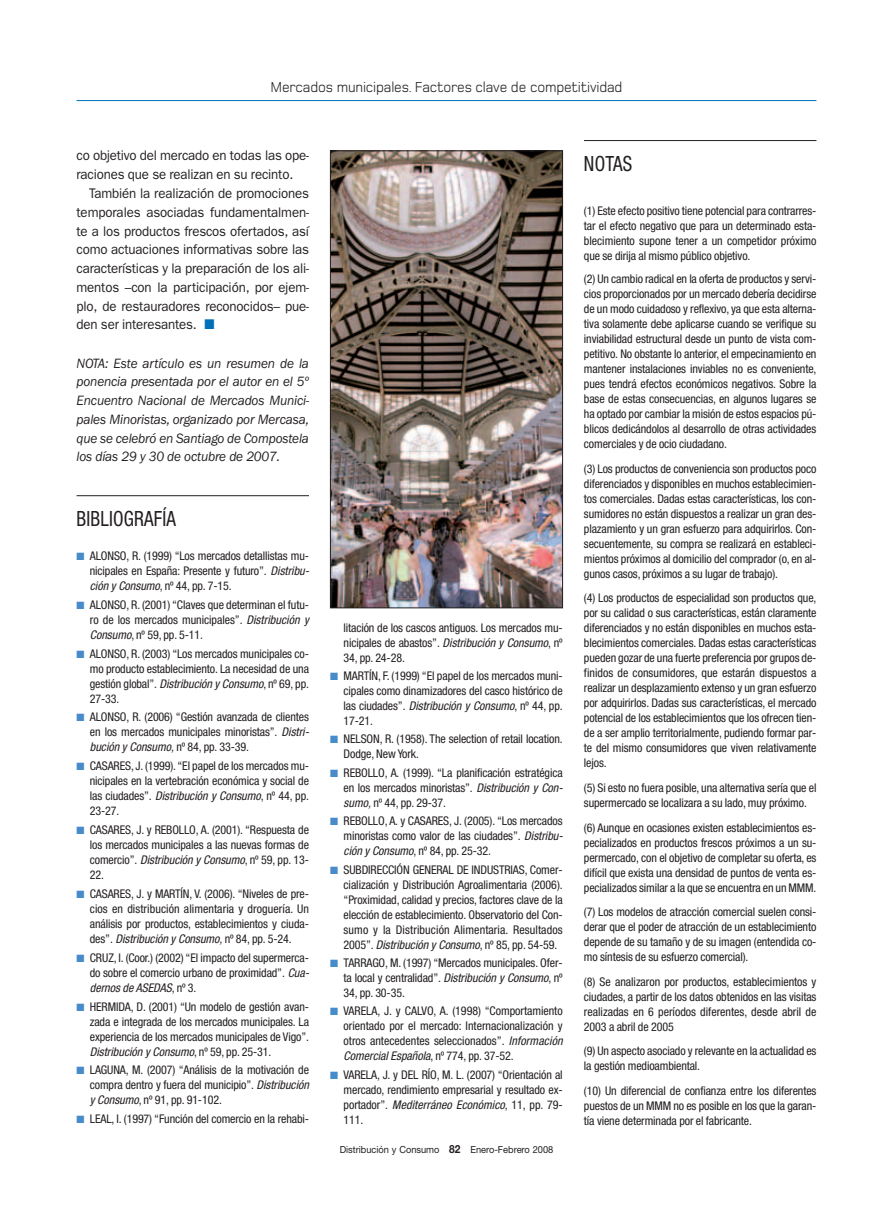
<style>
.page{position:relative;width:893px;height:1212px;background:#fff}
.page>*{position:absolute;margin:0;border:0;box-sizing:border-box;transform-origin:0 0}
.t1{font:condensed 21px "Helvetica Neue";letter-spacing:.01em;color:#231f20;scale:.9 1}
.t2{font:15px "Foundry Monoline";letter-spacing:-.01em;color:#231f20;scale:.95 1}
.t3{font:13.95px/18.8px "Franklin Gothic";letter-spacing:-.01em;color:#231f20;scale:.95 1}
.t4{font:italic 13.95px/18.8px "Franklin Gothic";letter-spacing:-.01em;color:#231f20;text-align:justify;scale:.95 1}
.t5{font:condensed 12px/15px "Helvetica Neue";letter-spacing:-.01em;color:#231f20;text-align:justify}
.t6{font:9.75px "Helvetica Neue";color:#231f20;scale:.95 1}
.s1{color:#006fba}
.s2{color:#488bc9}
.s3{font-style:italic}
.s4{font-weight:700;font-size:11.25px}
</style>
<div class="page">
<svg style="left:76px;top:100px;width:741px;height:509px"></svg>
<p class="t2" style="left:270px;top:78px;width:372px">Mercados municipales. Factores clave de competitividad</p>
<p class="t3" style="left:77px;top:147px;width:246px">co objetivo del mercado en todas las ope&shy;raciones que se realizan en su recinto.</p>
<p class="t3" style="left:77px;top:185px;width:246px;text-align:justify;text-indent:13px">También la realización de promociones temporales asociadas fundamentalmen&shy;te a los productos frescos ofertados, así como actuaciones informativas sobre las características y la preparación de los ali&shy;mentos –con la participación, por ejem&shy;plo, de restauradores reconocidos– pue&shy;den ser interesantes. <span class="s1">■</span></p>
<p class="t4" style="left:77px;top:355px;width:246px">NOTA: Este artículo es un resumen de la ponencia presentada por el autor en el 5º Encuentro Nacional de Mercados Munici&shy;pales Minoristas, organizado por Mercasa, que se celebró en Santiago de Compostela los días 29 y 30 de octubre de 2007.</p>
<h1 class="t1" style="left:77px;top:511px;width:112px">BIBLIOGRAFÍA</h1>
<p class="t5" style="left:90px;top:549px;width:221px;text-indent:-13px"><span class="s2">■</span> ALONSO, R. (1999) “Los mercados detallistas mu&shy;nicipales en España: Presente y futuro”. <span class="s3">Distribu&shy;ción y Consumo</span>, nº 44, pp. 7-15.</p>
<p class="t5" style="left:90px;top:598px;width:221px;text-indent:-13px"><span class="s2">■</span> ALONSO, R. (2001) “Claves que determinan el futu&shy;ro de los mercados municipales”. <span class="s3">Distribución y Consumo</span>, nº 59, pp. 5-11.</p>
<p class="t5" style="left:90px;top:647px;width:221px;text-indent:-13px"><span class="s2">■</span> ALONSO, R. (2003) “Los mercados municipales co&shy;mo producto establecimiento. La necesidad de una gestión global”. <span class="s3">Distribución y Consumo</span>, nº 69, pp.<br>27-33.</p>
<p class="t5" style="left:90px;top:711px;width:221px;text-indent:-13px"><span class="s2">■</span> ALONSO, R. (2006) “Gestión avanzada de clientes en los mercados municipales minoristas”. <span class="s3">Distri&shy;bución y Consumo,</span> nº 84, pp. 33-39.</p>
<p class="t5" style="left:90px;top:759px;width:221px;text-indent:-13px"><span class="s2">■</span> CASARES, J. (1999). “El papel de los mercados mu&shy;nicipales en la vertebración económica y social de las ciudades”. <span class="s3">Distribución y Consumo</span>, nº 44, pp.<br>23-27.</p>
<p class="t5" style="left:90px;top:823px;width:221px;text-indent:-13px"><span class="s2">■</span> CASARES, J. y REBOLLO, A. (2001). “Respuesta de los mercados municipales a las nuevas formas de comercio”. <span class="s3">Distribución y Consumo</span>, nº 59, pp. 13- 22.</p>
<p class="t5" style="left:90px;top:887px;width:221px;text-indent:-13px"><span class="s2">■</span> CASARES, J. y MARTÍN, V. (2006). “Niveles de pre&shy;cios en distribución alimentaria y droguería. Un análisis por productos, establecimientos y ciuda&shy;des”. <span class="s3">Distribución y Consumo,</span> nº 84, pp. 5-24.</p>
<p class="t5" style="left:90px;top:951px;width:221px;text-indent:-13px"><span class="s2">■</span> CRUZ, I. (Coor.) (2002) “El impacto del supermerca&shy;do sobre el comercio urbano de proximidad”. <span class="s3">Cua&shy;dernos de ASEDAS</span>, nº 3.</p>
<p class="t5" style="left:90px;top:1000px;width:221px;text-indent:-13px"><span class="s2">■</span> HERMIDA, D. (2001) “Un modelo de gestión avan&shy;zada e integrada de los mercados municipales. La experiencia de los mercados municipales de Vigo”.<br><span class="s3">Distribución y Consumo</span>, nº 59, pp. 25-31.</p>
<p class="t5" style="left:90px;top:1063px;width:221px;text-indent:-13px"><span class="s2">■</span> LAGUNA, M. (2007) “Análisis de la motivación de compra dentro y fuera del municipio”. <span class="s3">Distribución y Consumo</span>, nº 91, pp. 91-102.</p>
<p class="t5" style="left:77px;top:1112px;width:234px"><span class="s2">■</span> LEAL, I. (1997) “Función del comercio en la rehabi-</p>
<p class="t5" style="left:344px;top:621px;width:221px">litación de los cascos antiguos. Los mercados mu&shy;nicipales de abastos”. <span class="s3">Distribución y Consumo</span>, nº 34, pp. 24-28.</p>
<p class="t5" style="left:344px;top:669px;width:221px;text-indent:-13px"><span class="s2">■</span> MARTÍN, F. (1999) “El papel de los mercados muni&shy;cipales como dinamizadores del casco histórico de las ciudades”. <span class="s3">Distribución y Consumo</span>, nº 44, pp.<br>17-21.</p>
<p class="t5" style="left:344px;top:733px;width:221px;text-indent:-13px"><span class="s2">■</span> NELSON, R. (1958). The selection of retail location.<br>Dodge, New York.</p>
<p class="t5" style="left:344px;top:766px;width:221px;text-indent:-13px"><span class="s2">■</span> REBOLLO, A. (1999). “La planificación estratégica en los mercados minoristas”. <span class="s3">Distribución y Con&shy;sumo,</span> nº 44, pp. 29-37.</p>
<p class="t5" style="left:344px;top:814px;width:221px;text-indent:-13px"><span class="s2">■</span> REBOLLO, A. y CASARES, J. (2005). “Los mercados minoristas como valor de las ciudades”. <span class="s3">Distribu&shy;ción y Consumo</span>, nº 84, pp. 25-32.</p>
<p class="t5" style="left:344px;top:863px;width:221px;text-indent:-13px"><span class="s2">■</span> SUBDIRECCIÓN GENERAL DE INDUSTRIAS, Comer&shy;cialización y Distribución Agroalimentaria (2006). “Proximidad, calidad y precios, factores clave de la elección de establecimiento. Observatorio del Con&shy;sumo y la Distribución Alimentaria. Resultados 2005”. <span class="s3">Distribución y Consumo</span>, nº 85, pp. 54-59.</p>
<p class="t5" style="left:344px;top:956px;width:221px;text-indent:-13px"><span class="s2">■</span> TARRAGO, M. (1997) “Mercados municipales. Ofer&shy;ta local y centralidad”. <span class="s3">Distribución y Consumo</span>, nº 34, pp. 30-35.</p>
<p class="t5" style="left:344px;top:1005px;width:221px;text-indent:-13px"><span class="s2">■</span> VARELA, J. y CALVO, A. (1998) “Comportamiento orientado por el mercado: Internacionalización y otros antecedentes seleccionados”. <span class="s3">Información Comercial Española</span>, nº 774, pp. 37-52.</p>
<p class="t5" style="left:344px;top:1068px;width:221px;text-indent:-13px"><span class="s2">■</span> VARELA, J. y DEL RÍO, M. L. (2007) “Orientación al mercado, rendimiento empresarial y resultado ex&shy;portador”. <span class="s3">Mediterráneo Económico</span>, 11, pp. 79- 111.</p>
<p class="t6" style="left:340px;top:1146px;width:226px">Distribución y Consumo <span class="s4">82</span> Enero-Febrero 2008</p>
<h1 class="t1" style="left:584px;top:156px;width:55px">NOTAS</h1>
<p class="t5" style="left:584px;top:204px;width:234px">(1) Este efecto positivo tiene potencial para contrarres&shy;tar el efecto negativo que para un determinado esta&shy;blecimiento supone tener a un competidor próximo que se dirija al mismo público objetivo.</p>
<p class="t5" style="left:584px;top:273px;width:234px">(2) Un cambio radical en la oferta de productos y servi&shy;cios proporcionados por un mercado debería decidirse de un modo cuidadoso y reflexivo, ya que esta alterna&shy;tiva solamente debe aplicarse cuando se verifique su inviabilidad estructural desde un punto de vista com&shy;petitivo. No obstante lo anterior, el empecinamiento en mantener instalaciones inviables no es conveniente, pues tendrá efectos económicos negativos. Sobre la base de estas consecuencias, en algunos lugares se ha optado por cambiar la misión de estos espacios pú&shy;blicos dedicándolos al desarrollo de otras actividades comerciales y de ocio ciudadano.</p>
<p class="t5" style="left:584px;top:462px;width:234px">(3) Los productos de conveniencia son productos poco diferenciados y disponibles en muchos establecimien&shy;tos comerciales. Dadas estas características, los con&shy;sumidores no están dispuestos a realizar un gran des&shy;plazamiento y un gran esfuerzo para adquirirlos. Con&shy;secuentemente, su compra se realizará en estableci&shy;mientos próximos al domicilio del comprador (o, en al&shy;gunos casos, próximos a su lugar de trabajo).</p>
<p class="t5" style="left:584px;top:592px;width:234px">(4) Los productos de especialidad son productos que, por su calidad o sus características, están claramente diferenciados y no están disponibles en muchos esta&shy;blecimientos comerciales. Dadas estas características pueden gozar de una fuerte preferencia por grupos de&shy;finidos de consumidores, que estarán dispuestos a realizar un desplazamiento extenso y un gran esfuerzo por adquirirlos. Dadas sus características, el mercado potencial de los establecimientos que los ofrecen tien&shy;de a ser amplio territorialmente, pudiendo formar par&shy;te del mismo consumidores que viven relativamente lejos.</p>
<p class="t5" style="left:584px;top:781px;width:234px">(5) Si esto no fuera posible, una alternativa sería que el supermercado se localizara a su lado, muy próximo.</p>
<p class="t5" style="left:584px;top:821px;width:234px">(6) Aunque en ocasiones existen establecimientos es&shy;pecializados en productos frescos próximos a un su&shy;permercado, con el objetivo de completar su oferta, es difícil que exista una densidad de puntos de venta es&shy;pecializados similar a la que se encuentra en un MMM.</p>
<p class="t5" style="left:584px;top:905px;width:234px">(7) Los modelos de atracción comercial suelen consi&shy;derar que el poder de atracción de un establecimiento depende de su tamaño y de su imagen (entendida co&shy;mo síntesis de su esfuerzo comercial).</p>
<p class="t5" style="left:584px;top:975px;width:234px">(8) Se analizaron por productos, establecimientos y ciudades, a partir de los datos obtenidos en las visitas realizadas en 6 períodos diferentes, desde abril de 2003 a abril de 2005</p>
<p class="t5" style="left:584px;top:1044px;width:234px">(9) Un aspecto asociado y relevante en la actualidad es la gestión medioambiental.</p>
<p class="t5" style="left:584px;top:1084px;width:234px">(10) Un diferencial de confianza entre los diferentes puestos de un MMM no es posible en los que la garan&shy;tía viene determinada por el fabricante.</p>
</div>
